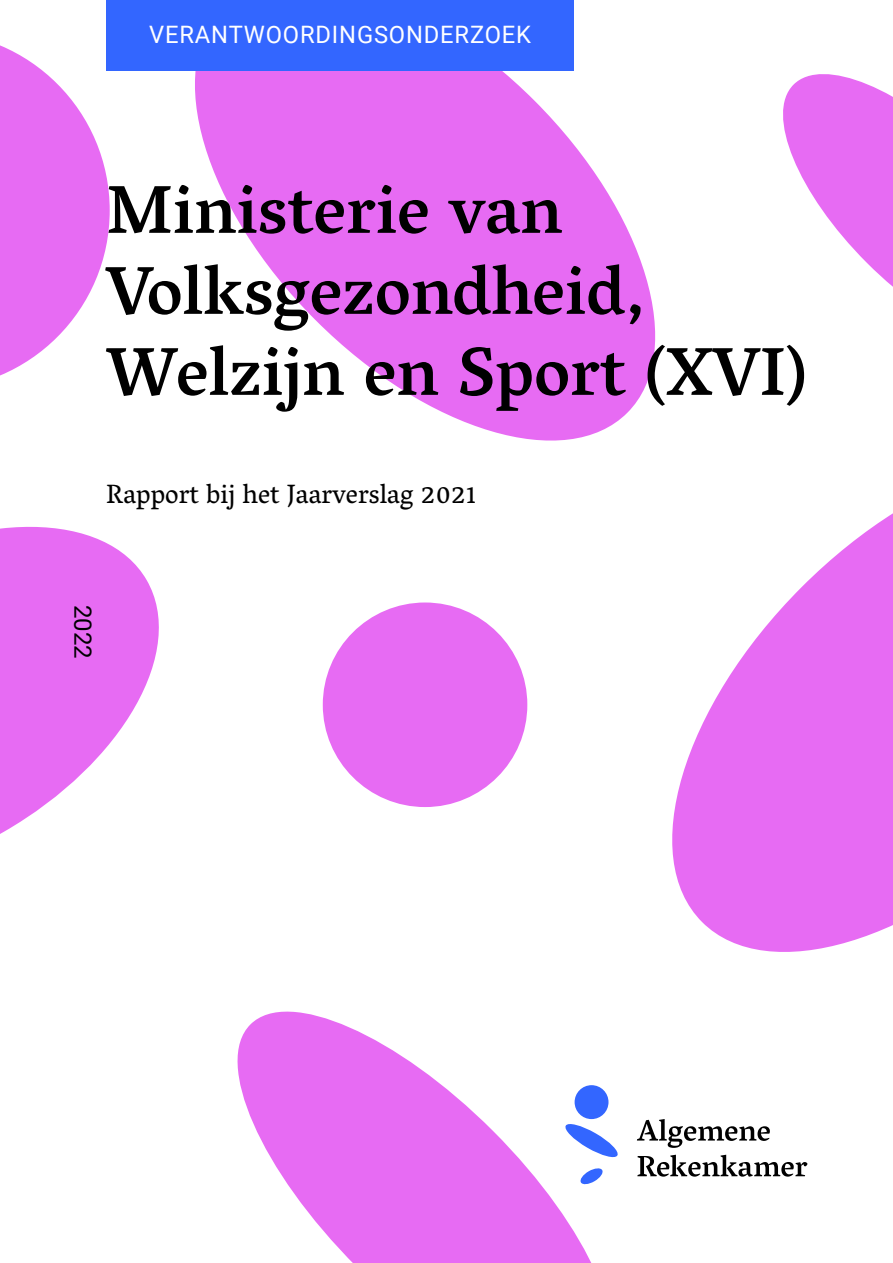
<style>
.page{position:relative;width:893px;height:1263px;background:#fff}
.page>*{position:absolute;margin:0;border:0;box-sizing:border-box;transform-origin:0 0}
.AR_00_Titel{font:500 69px/81px "Vesper Libre";color:#000}
.AR_00_Subtitel{font:27px "Vesper Libre";color:#000}
.t1{font:24px "Roboto";letter-spacing:.035em;color:#fff}
.t2{font:24px "Roboto";color:#000}
</style>
<div class="page">
<svg style="left:672px;top:513px;width:221px;height:439px;fill:#e76bf3"></svg>
<svg style="left:0;top:45px;width:110px;height:331px"></svg>
<svg style="left:783px;top:74px;width:110px;height:213px"></svg>
<svg style="left:237px;top:1011px;width:372px;height:252px;fill:#e76bf3"></svg>
<div style="left:323px;top:602px;width:204px;height:205px;background:#e76bf3;border-radius:50%"></div>
<svg style="left:162px;top:70px;width:494px;height:371px;fill:#e76bf3"></svg>
<svg style="left:0;top:526px;width:159px;height:308px;fill:#e76bf3"></svg>
<svg style="left:579px;top:1167px;width:25px;height:18px"></svg>
<svg style="left:563px;top:1122px;width:55px;height:37px"></svg>
<div style="left:575px;top:1085px;width:33px;height:34px;background:#36f;border-radius:50%"></div>
<svg style="left:637px;top:1119px;width:133px;height:29px"></svg>
<svg style="left:637px;top:1155px;width:170px;height:21px"></svg>
<div style="left:106px;top:0;width:468px;height:70px;background:#36f"></div>
<p class="t1" style="left:149px;top:17px;width:383px">VERANTWOORDINGSONDERZOEK</p>
<h1 class="AR_00_Titel" style="left:106px;top:168px;width:702px">Ministerie van<br>Volksgezondheid,<br>Welzijn en Sport (XVI)</h1>
<p class="AR_00_Subtitel" style="left:106px;top:478px;width:372px">Rapport bij het Jaarverslag 2021</p>
<p class="t2" style="left:100px;top:604px;width:55px;rotate:90deg">2022</p>
</div>
